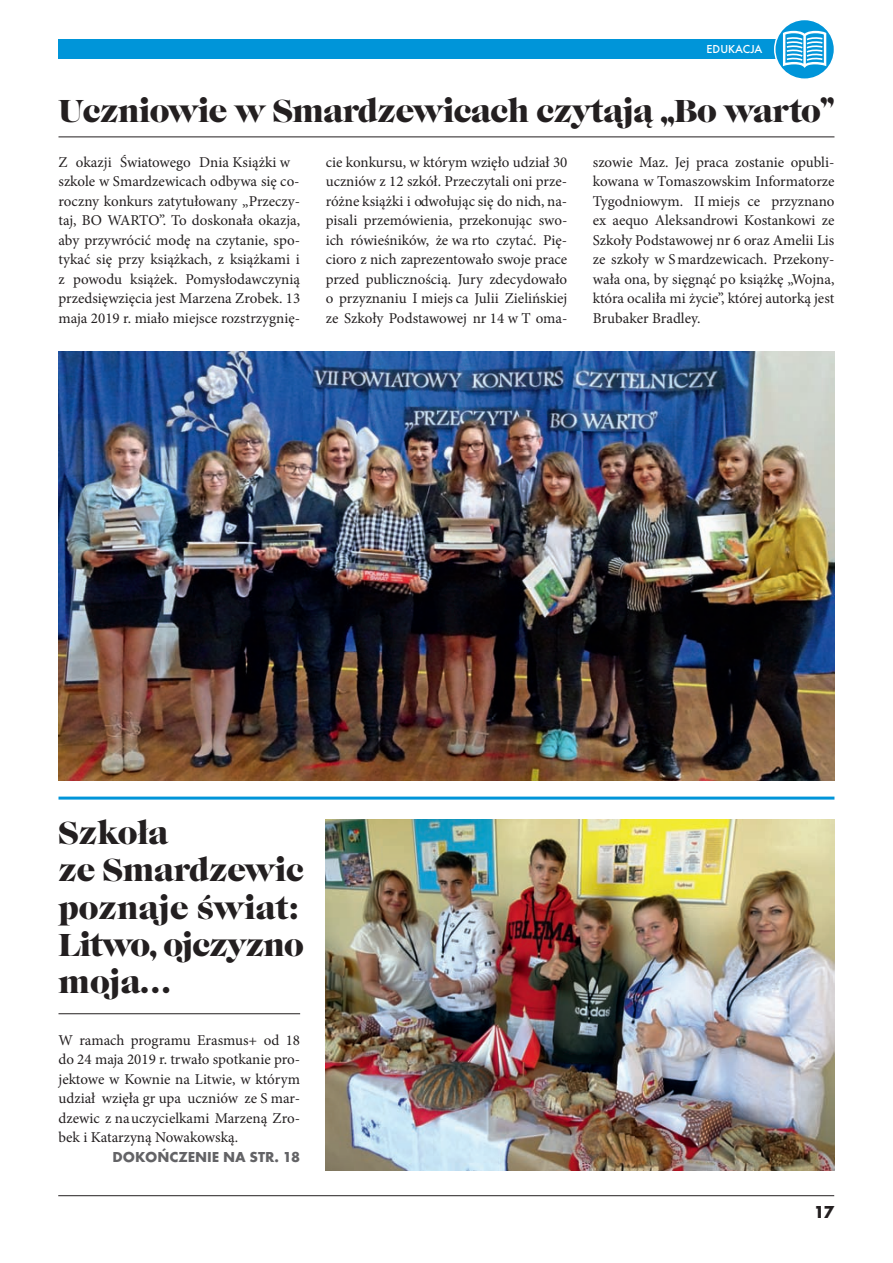
<style>
.page{position:relative;width:893px;height:1263px;background:#fff}
.page>*{position:absolute;margin:0;border:0;box-sizing:border-box;transform-origin:0 0}
.t1{font:33px/37.5px "Caslon Gra DCE";letter-spacing:-.02em;color:#231f20}
.t2{font:700 18px "Futura TCE";color:#231f20}
.t3{font:15px/19.5px "Minion Pro";color:#231f20;text-align:justify}
.t4{font:700 15px "Futura TCE";color:#636366}
.t5{font:500 12px "Futura TCE";color:#fff}
</style>
<div class="page">
<hr style="left:58px;top:1195px;width:776px;height:1px;background:#231f20">
<div style="left:58px;top:39px;width:719px;height:19px;background:#0095d9"></div>
<div style="left:775px;top:20px;width:59px;height:59px;background:#0095d9;border-radius:50%"></div>
<div style="left:774px;top:19px;width:61px;height:61px;border:2px solid #fff;border-radius:50%"></div>
<svg style="left:783px;top:31px;width:43px;height:37px"></svg>
<img style="left:58px;top:351px;width:776px;height:429px">
<svg style="left:58px;top:796px;width:776px;height:4px;background:#3fafe2"></svg>
<hr style="left:58px;top:136px;width:776px;height:1px;background:#231f20">
<img style="left:326px;top:819px;width:508px;height:351px">
<hr style="left:58px;top:1013px;width:242px;height:1px;background:#231f20">
<p class="t5" style="left:707px;top:42px;width:57px">EDUKACJA</p>
<h1 class="t1" style="left:58px;top:93px;width:777px">Uczniowie w Smardzewicach czytają „Bo warto”</h1>
<p class="t3" style="left:326px;top:152px;width:243px">cie konkursu, w którym wzięło udział 30 uczniów z 12 szkół. Przeczytali oni prze&shy;różne książki i odwołując się do nich, na&shy;pisali przemówienia, przekonując swo&shy;ich rówieśników, że wa rto czytać. Pię&shy;cioro z nich zaprezentowało swoje prace przed publicznością. Jury zdecydowało o przyznaniu I miejs ca Julii Zielińskiej ze Szkoły Podstawowej nr 14 w T oma-</p>
<p class="t3" style="left:593px;top:152px;width:243px">szowie Maz. Jej praca zostanie opubli&shy;kowana w Tomaszowskim Informatorze Tygodniowym. II miejs ce przyznano ex aequo Aleksandrowi Kostankowi ze Szkoły Podstawowej nr 6 oraz Amelii Lis ze szkoły w S mardzewicach. Przekony&shy;wała ona, by sięgnąć po książkę „Wojna, która ocaliła mi życie”, której autorką jest Brubaker Bradley.</p>
<p class="t3" style="left:58px;top:152px;width:243px;text-align:left">Z okazji Światowego Dnia Książki w szkole w Smardzewicach odbywa się co&shy;roczny konkurs zatytułowany „Przeczy&shy;taj, BO WARTO”. To doskonała okazja, aby przywrócić modę na czytanie, spo&shy;tykać się przy książkach, z książkami i z powodu książek. Pomysłodawczynią przedsięwzięcia jest Marzena Zrobek. 13 maja 2019 r. miało miejsce rozstrzygnię-</p>
<h1 class="t1" style="left:58px;top:815px;width:247px">Szkoła<br>ze Smardzewic poznaje świat:<br>Litwo, ojczyzno moja…</h1>
<p class="t3" style="left:58px;top:1030px;width:243px">W ramach programu Erasmus+ od 18 do 24 maja 2019 r. trwało spotkanie pro&shy;jektowe w Kownie na Litwie, w którym udział wzięła gr upa uczniów ze S mar&shy;dzewic z nauczycielkami Marzeną Zro&shy;bek i Katarzyną Nowakowską.</p>
<p class="t4" style="left:112px;top:1147px;width:189px">DOKOŃCZENIE NA STR. 18</p>
<p class="t2" style="left:814px;top:1201px;width:22px">17</p>
</div>
